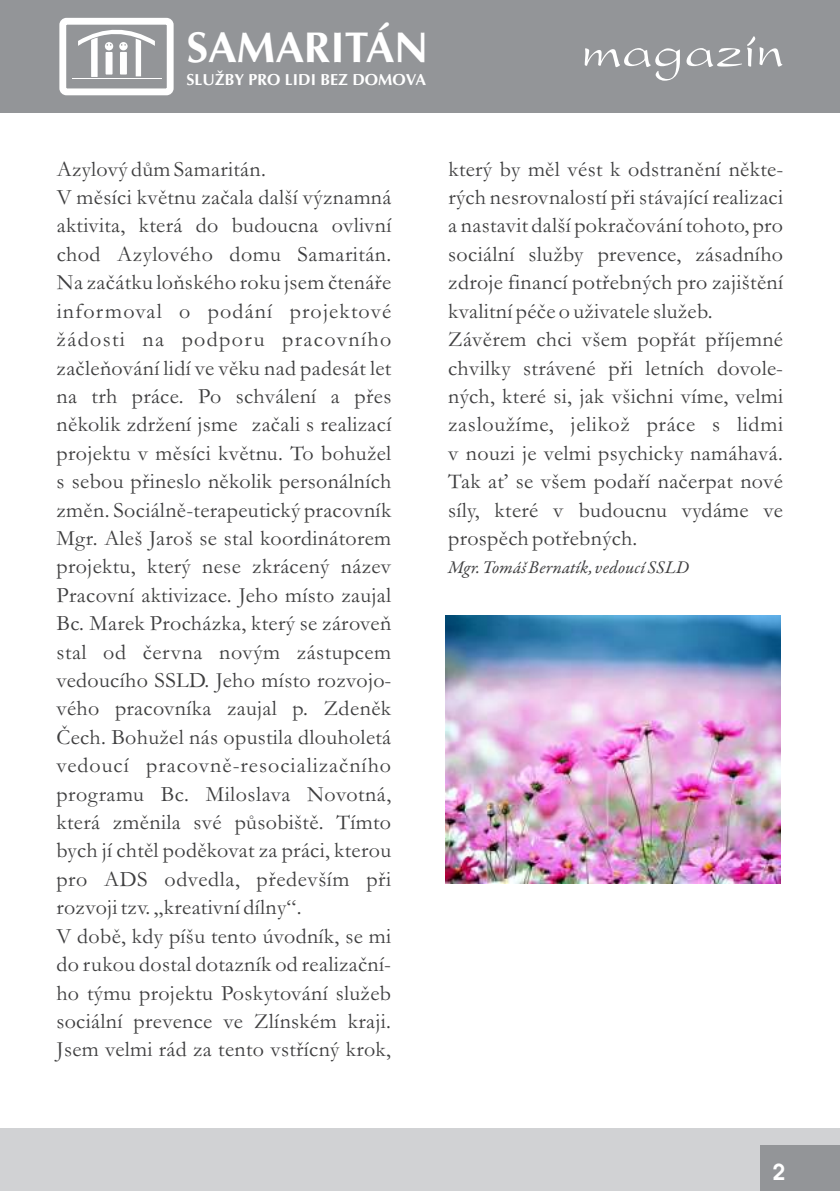
<style>
.page{position:relative;width:840px;height:1191px;background:#fff}
.page>*{position:absolute;margin:0;border:0;box-sizing:border-box;transform-origin:0 0}
.t1{font:56px "President";color:#fff}
.t2{font:700 43.2px "Ottawa";color:#fff}
.t3{font:22px/28.4px "Garamond";letter-spacing:.015em;color:#3e3e3f}
.t4{font:22px "Garamond";letter-spacing:.055em;color:#3e3e3f}
.t5{font:22px "Garamond";letter-spacing:.065em;color:#3e3e3f}
.t6{font:700 22px "Avalon";color:#fff}
.t7{font:italic 18px "Garamond Premr Pro";letter-spacing:.01em;color:#3e3e3f}
.t8{font:700 16px "Ottawa";color:#fff}
</style>
<div class="page">
<div style="left:0;top:0;width:839px;height:113px;background:#939598"></div>
<div style="left:0;top:1128px;width:839px;height:63px;background:#d1d2d4"></div>
<div style="left:760px;top:1145px;width:79px;height:46px;background:#939598"></div>
<div style="left:59px;top:18px;width:114px;height:77px;border:7px solid #fff;border-radius:4px"></div>
<hr style="left:72px;top:78px;width:89px;height:1px;background:#fff">
<svg style="left:78px;top:29px;width:77px;height:48px"></svg>
<img style="left:445px;top:615px;width:335px;height:268px">
<h2 class="t2" style="left:186px;top:31px;width:243px">SAMARITÁN</h2>
<p class="t8" style="left:186px;top:74px;width:241px">SLUŽBY PRO LIDI BEZ DOMOVA</p>
<h1 class="t1" style="left:580px;top:26px;width:204px">magazín</h1>
<p class="t3" style="left:57px;top:157px;width:210px">Azylový dům Samaritán.</p>
<p class="t3" style="left:448px;top:157px;width:336px">který by měl vést k odstranění někte-</p>
<p class="t3" style="left:57px;top:185px;width:336px">V měsíci květnu začala další významná</p>
<p class="t3" style="left:448px;top:185px;width:336px">rých nesrovnalostí při stávající realizaci</p>
<p class="t3" style="left:57px;top:214px;width:336px">aktivita, která do budoucna ovlivní</p>
<p class="t3" style="left:448px;top:214px;width:336px">a nastavit další pokračování tohoto, pro</p>
<p class="t3" style="left:57px;top:242px;width:336px">chod Azylového domu Samaritán.</p>
<p class="t3" style="left:448px;top:242px;width:336px">sociální služby prevence, zásadního</p>
<p class="t3" style="left:57px;top:271px;width:336px">Na začátku loňského roku jsem čtenáře</p>
<p class="t3" style="left:448px;top:271px;width:336px">zdroje financí potřebných pro zajištění</p>
<p class="t4" style="left:57px;top:303px;width:336px">informoval o podání projektové</p>
<p class="t3" style="left:448px;top:299px;width:265px">kvalitní péče o uživatele služeb.</p>
<p class="t5" style="left:57px;top:332px;width:336px">žádosti na podporu pracovního</p>
<p class="t3" style="left:448px;top:327px;width:336px">Závěrem chci všem popřát příjemné</p>
<p class="t3" style="left:57px;top:356px;width:336px">začleňování lidí ve věku nad padesát let</p>
<p class="t3" style="left:448px;top:356px;width:336px">chvilky strávené při letních dovole-</p>
<p class="t3" style="left:57px;top:384px;width:336px">na trh práce. Po schválení a přes</p>
<p class="t3" style="left:448px;top:384px;width:336px">ných, které si, jak všichni víme, velmi</p>
<p class="t3" style="left:57px;top:413px;width:336px">několik zdržení jsme začali s realizací</p>
<p class="t3" style="left:448px;top:413px;width:336px">zasloužíme, jelikož práce s lidmi</p>
<p class="t3" style="left:57px;top:441px;width:336px">projektu v měsíci květnu. To bohužel</p>
<p class="t3" style="left:448px;top:441px;width:336px">v nouzi je velmi psychicky namáhavá.</p>
<p class="t3" style="left:57px;top:469px;width:336px">s sebou přineslo několik personálních</p>
<p class="t3" style="left:448px;top:469px;width:336px">Tak ať se všem podaří načerpat nové</p>
<p class="t3" style="left:56px;top:498px;width:336px">změn. Sociálně-terapeutický pracovník</p>
<p class="t3" style="left:448px;top:498px;width:336px">síly, které v budoucnu vydáme ve</p>
<p class="t3" style="left:56px;top:526px;width:336px">Mgr. Aleš Jaroš se stal koordinátorem</p>
<p class="t3" style="left:448px;top:526px;width:191px">prospěch potřebných.</p>
<p class="t3" style="left:56px;top:555px;width:336px">projektu, který nese zkrácený název</p>
<p class="t7" style="left:448px;top:560px;width:243px">Mgr. Tomáš Bernatík, vedoucí SSLD</p>
<p class="t3" style="left:56px;top:583px;width:336px">Pracovní aktivizace. Jeho místo zaujal Bc. Marek Procházka, který se zároveň stal od června novým zástupcem vedoucího SSLD. Jeho místo rozvojo&shy;vého pracovníka zaujal p. Zdeněk Čech. Bohužel nás opustila dlouholetá vedoucí pracovně-resocializačního programu Bc. Miloslava Novotná, která změnila své působiště. Tímto bych jí chtěl poděkovat za práci, kterou pro ADS odvedla, především při rozvoji tzv. „kreativní dílny“.<br>V době, kdy píšu tento úvodník, se mi do rukou dostal dotazník od realizační&shy;ho týmu projektu Poskytování služeb sociální prevence ve Zlínském kraji.<br>Jsem velmi rád za tento vstřícný krok,</p>
<p class="t6" style="left:772px;top:1163px;width:14px">2</p>
</div>
